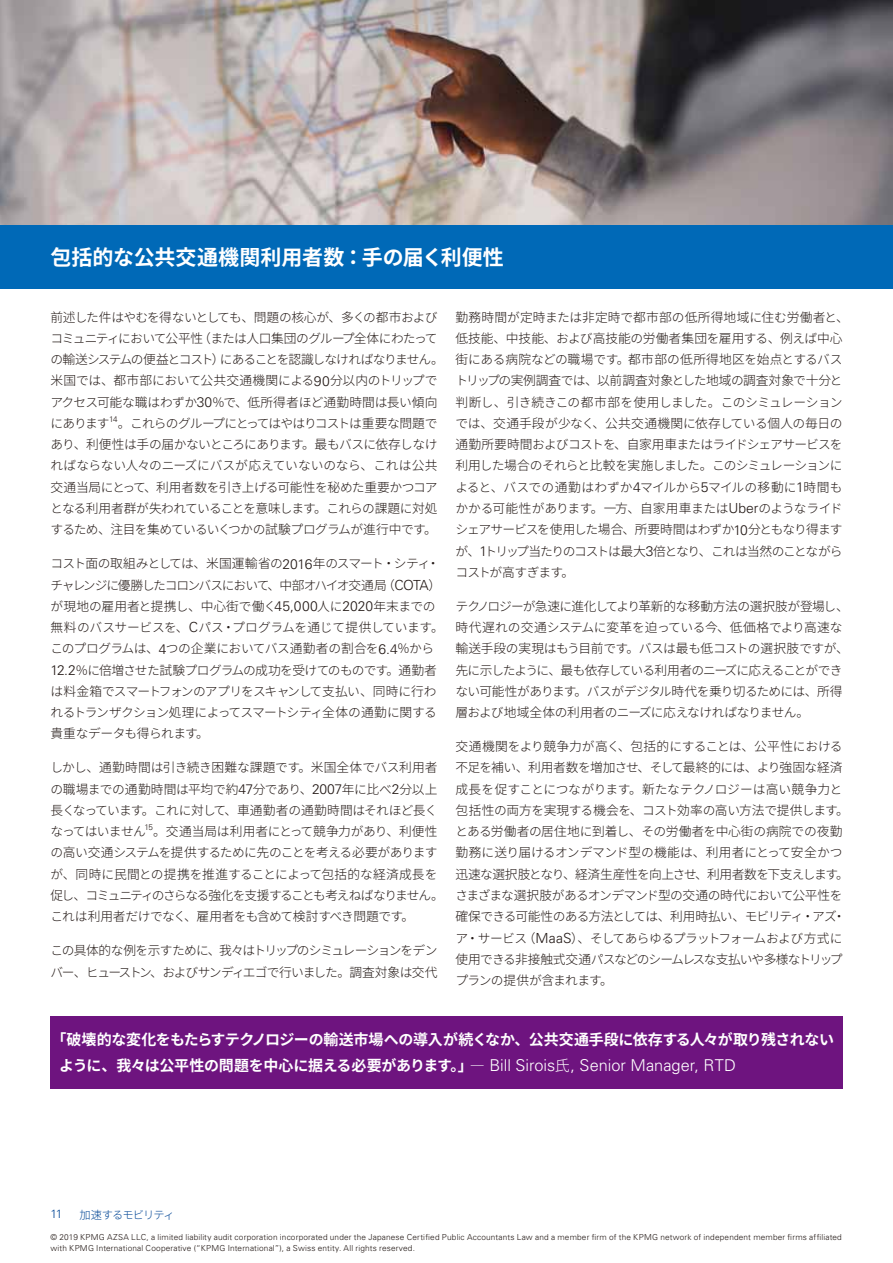
<style>
.page{position:relative;width:893px;height:1263px;background:#fff}
.page>*{position:absolute;margin:0;border:0;box-sizing:border-box;transform-origin:0 0}
.t1{font:700 21px "Noto Sans CJ Kjp";color:#fff}
.t2{font:700 15px/25.5px "Noto Sans CJ Kjp";letter-spacing:-.02em;color:#fff}
.t3{font:300 12.75px/21.3px "Noto Sans CJ Kjp";letter-spacing:-.04em;color:#221815}
.t4{font:300 12.75px/21.3px "Noto Sans CJ Kjp";letter-spacing:-.075em;color:#221815}
.t5{font:300 12px "Univers 45";color:#004595}
.t6{font:300 11.25px "Noto Sans CJ Kjp";letter-spacing:-.08em;color:#004595}
.t7{font:300 8.25px/10.6px "Univers";letter-spacing:.02em;color:#221815}
.t8{font:300 8.1px "Univers LT Std";color:#221815}
.s1{font-family:"Univers LT Std";font-size:13.95px}
.s2{font-weight:300}
.s3{font-family:"Univers LT Std";font-weight:300;font-size:16.35px}
</style>
<div class="page">
<img style="left:0;top:0;width:893px;height:225px">
<div style="left:0;top:225px;width:893px;height:64px;background:#0069b7"></div>
<div style="left:50px;top:1016px;width:792px;height:73px;background:#6e147f"></div>
<h1 class="t1" style="left:50px;top:246px;width:455px">包括的な公共交通機関利用者数：手の届く利便性</h1>
<p class="t3" style="left:50px;top:307px;width:395px">前述した件はやむを得ないとしても、問題の核心が、多くの都市およびコミュニティにおいて公平性（または人口集団のグループ全体にわたっての輸送システムの便益とコスト）にあることを認識しなければなりません。米国では、都市部において公共交通機関による<span class="s1">90</span>分以内のトリップでアクセス可能な職はわずか<span class="s1">30</span>％で、低所得者ほど通勤時間は長い傾向にあります</p>
<p class="t8" style="left:109px;top:414px;width:10px">14</p>
<p class="t3" style="left:50px;top:413px;width:389px;text-align:justify;text-indent:67px">。これらのグループにとってはやはりコストは重要な問題であり、利便性は手の届かないところにあります。最もバスに依存しなければならない人々のニーズにバスが応えていないのなら、これは公共交通当局にとって、利用者数を引き上げる可能性を秘めた重要かつコアとなる利用者群が失われていることを意味します。これらの課題に対処するため、注目を集めているいくつかの試験プログラムが進行中です。</p>
<p class="t3" style="left:50px;top:553px;width:395px">コスト面の取組みとしては、米国運輸省の<span class="s1">2016</span>年のスマート・シティ・チャレンジに優勝したコロンバスにおいて、中部オハイオ交通局（<span class="s1">COTA</span>）が現地の雇用者と提携し、中心街で働く<span class="s1">45,000</span>人に<span class="s1">2020</span>年末までの無料のバスサービスを、<span class="s1">C</span>パス・プログラムを通じて提供しています。このプログラムは、<span class="s1">4</span>つの企業においてバス通勤者の割合を<span class="s1">6.4</span>％から<span class="s1">12.2</span>％に倍増させた試験プログラムの成功を受けてのものです。通勤者は料金箱でスマートフォンのアプリをスキャンして支払い、同時に行われるトランザクション処理によってスマートシティ全体の通勤に関する貴重なデータも得られます。</p>
<p class="t3" style="left:50px;top:757px;width:389px;text-align:justify">しかし、通勤時間は引き続き困難な課題です。米国全体でバス利用者の職場までの通勤時間は平均で約<span class="s1">47</span>分であり、<span class="s1">2007</span>年に比べ<span class="s1">2</span>分以上長くなっています。これに対して、車通勤者の通勤時間はそれほど長くなってはいません</p>
<p class="t8" style="left:144px;top:822px;width:10px">15</p>
<p class="t3" style="left:50px;top:821px;width:395px;text-indent:103px">。交通当局は利用者にとって競争力があり、利便性の高い交通システムを提供するために先のことを考える必要がありますが、同時に民間との提携を推進することによって包括的な経済成長を促し、コミュニティのさらなる強化を支援することも考えねばなりません。これは利用者だけでなく、雇用者をも含めて検討すべき問題です。</p>
<p class="t4" style="left:50px;top:940px;width:389px">この具体的な例を示すために、我々はトリップのシミュレーションをデンバー、ヒューストン、およびサンディエゴで行いました。調査対象は交代</p>
<p class="t3" style="left:455px;top:307px;width:395px">勤務時間が定時または非定時で都市部の低所得地域に住む労働者と、低技能、中技能、および高技能の労働者集団を雇用する、例えば中心街にある病院などの職場です。都市部の低所得地区を始点とするバストリップの実例調査では、以前調査対象とした地域の調査対象で十分と判断し、引き続きこの都市部を使用しました。このシミュレーションでは、交通手段が少なく、公共交通機関に依存している個人の毎日の通勤所要時間およびコストを、自家用車またはライドシェアサービスを利用した場合のそれらと比較を実施しました。このシミュレーションによると、バスでの通勤はわずか<span class="s1">4</span>マイルから<span class="s1">5</span>マイルの移動に<span class="s1">1</span>時間もかかる可能性があります。一方、自家用車または<span class="s1">Uber</span>のようなライドシェアサービスを使用した場合、所要時間はわずか<span class="s1">10</span>分ともなり得ますが、<span class="s1">1</span>トリップ当たりのコストは最大<span class="s1">3</span>倍となり、これは当然のことながらコストが高すぎます。</p>
<p class="t3" style="left:455px;top:596px;width:395px">テクノロジーが急速に進化してより革新的な移動方法の選択肢が登場し、時代遅れの交通システムに変革を迫っている今、低価格でより高速な輸送手段の実現はもう目前です。バスは最も低コストの選択肢ですが、先に示したように、最も依存している利用者のニーズに応えることができない可能性があります。バスがデジタル時代を乗り切るためには、所得層および地域全体の利用者のニーズに応えなければなりません。</p>
<p class="t3" style="left:455px;top:736px;width:395px">交通機関をより競争力が高く、包括的にすることは、公平性における不足を補い、利用者数を増加させ、そして最終的には、より強固な経済成長を促すことにつながります。新たなテクノロジーは高い競争力と包括性の両方を実現する機会を、コスト効率の高い方法で提供します。とある労働者の居住地に到着し、その労働者を中心街の病院での夜勤勤務に送り届けるオンデマンド型の機能は、利用者にとって安全かつ迅速な選択肢となり、経済生産性を向上させ、利用者数を下支えします。さまざまな選択肢があるオンデマンド型の交通の時代において公平性を確保できる可能性のある方法としては、利用時払い、モビリティ・アズ・ア・サービス（<span class="s1">MaaS</span>）、そしてあらゆるプラットフォームおよび方式に使用できる非接触式交通パスなどのシームレスな支払いや多様なトリッププランの提供が含まれます。</p>
<p class="t2" style="left:59px;top:1027px;width:776px;text-indent:-8px">「破壊的な変化をもたらすテクノロジーの輸送市場への導入が続くなか、公共交通手段に依存する人々が取り残されないように、我々は公平性の問題を中心に据える必要があります。」<span class="s2">―</span> <span class="s3">Bill Sirois</span><span class="s2">氏</span><span class="s3">, Senior Manager, RTD</span></p>
<p class="t5" style="left:50px;top:1207px;width:13px">11</p>
<p class="t6" style="left:79px;top:1209px;width:97px">加速するモビリティ</p>
<p class="t7" style="left:50px;top:1232px;width:793px">© 2019 KPMG AZSA LLC, a limited liability audit corporation incorporated under the Japanese Certified Public Accountants Law and a member firm of the KPMG network of independent member firms affiliated with KPMG International Cooperative (“KPMG International”), a Swiss entity. All rights reserved.</p>
</div>
